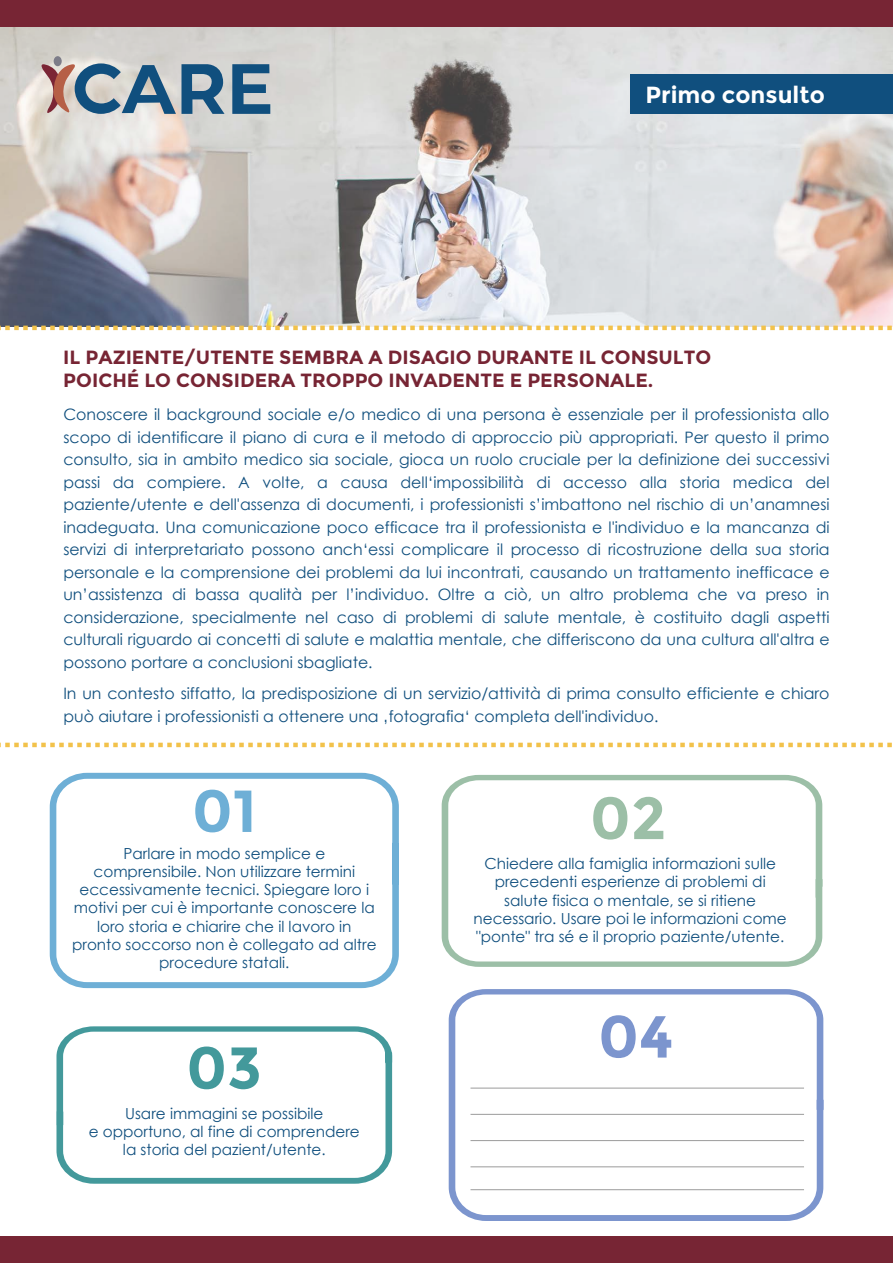
<style>
.page{position:relative;width:893px;height:1263px;background:#fff}
.page>*{position:absolute;margin:0;border:0;box-sizing:border-box;transform-origin:0 0}
.t1{font:700 59.1px "Montserrat";color:#43999b}
.t2{font:700 59.1px "Montserrat";color:#6eafd6}
.t3{font:700 59.1px "Montserrat";color:#9cbfa7}
.t4{font:700 59.1px "Montserrat";color:#7c95ce}
.t5{font:700 23.4px "Montserrat";color:#fff}
.t6{font:700 19.05px/23px "Montserrat";color:#772534}
.t7{font:15.75px/22.5px "Century Gothic";color:#104f7e;text-align:justify}
.t8{font:15.15px/18.3px "Century Gothic";color:#104f7e;text-align:center}
</style>
<div class="page">
<svg style="left:0;top:27px;width:893px;height:299px;background:#cdc9c9"></svg>
<div style="left:54px;top:56px;width:8px;height:10px;background:#7d7d89;border-radius:50%"></div>
<svg style="left:39px;top:62px;width:186px;height:55px;background:#919eaa"></svg>
<svg style="left:232px;top:64px;width:38px;height:50px;background:#547c9a"></svg>
<svg style="left:0;top:743px;width:892px;height:4px"></svg>
<svg style="left:0;top:326px;width:893px;height:4px"></svg>
<div style="left:630px;top:75px;width:263px;height:39px;background:#104f7e"></div>
<div style="left:0;top:0;width:893px;height:27px;background:#772534"></div>
<div style="left:0;top:1236px;width:892px;height:27px;background:#772534"></div>
<svg style="left:56px;top:1026px;width:336px;height:158px"></svg>
<svg style="left:442px;top:775px;width:380px;height:192px"></svg>
<svg style="left:50px;top:773px;width:349px;height:215px"></svg>
<svg style="left:449px;top:989px;width:374px;height:232px"></svg>
<hr style="left:470px;top:1088px;width:334px;height:1px;background:#9b9b9b">
<hr style="left:470px;top:1114px;width:334px;height:1px;background:#9b9b9b">
<hr style="left:470px;top:1140px;width:334px;height:1px;background:#9b9b9b">
<hr style="left:470px;top:1166px;width:334px;height:1px;background:#9b9b9b">
<hr style="left:470px;top:1189px;width:334px;height:1px;background:#9b9b9b">
<h2 class="t5" style="left:645px;top:80px;width:181px">Primo consulto</h2>
<p class="t6" style="left:63px;top:346px;width:649px">IL PAZIENTE/UTENTE SEMBRA A DISAGIO DURANTE IL CONSULTO<br>POICHÉ LO CONSIDERA TROPPO INVADENTE E PERSONALE.</p>
<p class="t7" style="left:63px;top:403px;width:768px">Conoscere il background sociale e/o medico di una persona è essenziale per il professionista allo scopo di identificare il piano di cura e il metodo di approccio più appropriati. Per questo il primo consulto, sia in ambito medico sia sociale, gioca un ruolo cruciale per la definizione dei successivi passi da compiere. A volte, a causa dell‘impossibilità di accesso alla storia medica del paziente/utente e dell'assenza di documenti, i professionisti s’imbattono nel rischio di un’anamnesi inadeguata. Una comunicazione poco efficace tra il professionista e l'individuo e la mancanza di servizi di interpretariato possono anch‘essi complicare il processo di ricostruzione della sua storia personale e la comprensione dei problemi da lui incontrati, causando un trattamento inefficace e un’assistenza di bassa qualità per l’individuo. Oltre a ciò, un altro problema che va preso in considerazione, specialmente nel caso di problemi di salute mentale, è costituito dagli aspetti culturali riguardo ai concetti di salute e malattia mentale, che differiscono da una cultura all'altra e possono portare a conclusioni sbagliate.</p>
<p class="t7" style="left:63px;top:682px;width:768px">In un contesto siffatto, la predisposizione di un servizio/attività di prima consulto efficiente e chiaro può aiutare i professionisti a ottenere una ‚fotografia‘ completa dell'individuo.</p>
<h1 class="t2" style="left:192px;top:776px;width:66px">01</h1>
<h1 class="t3" style="left:590px;top:783px;width:78px">02</h1>
<p class="t8" style="left:72px;top:844px;width:306px">Parlare in modo semplice e comprensibile. Non utilizzare termini eccessivamente tecnici. Spiegare loro i motivi per cui è importante conoscere la loro storia e chiarire che il lavoro in pronto soccorso non è collegato ad altre procedure statali.</p>
<h1 class="t1" style="left:186px;top:1033px;width:77px">03</h1>
<p class="t8" style="left:89px;top:1104px;width:273px">Usare immagini se possibile<br>e opportuno, al fine di comprendere la storia del pazient/utente.</p>
<p class="t8" style="left:474px;top:854px;width:315px">Chiedere alla famiglia informazioni sulle precedenti esperienze di problemi di salute fisica o mentale, se si ritiene necessario. Usare poi le informazioni come "ponte" tra sé e il proprio paziente/utente.</p>
<h1 class="t4" style="left:598px;top:1001px;width:77px">04</h1>
</div>
